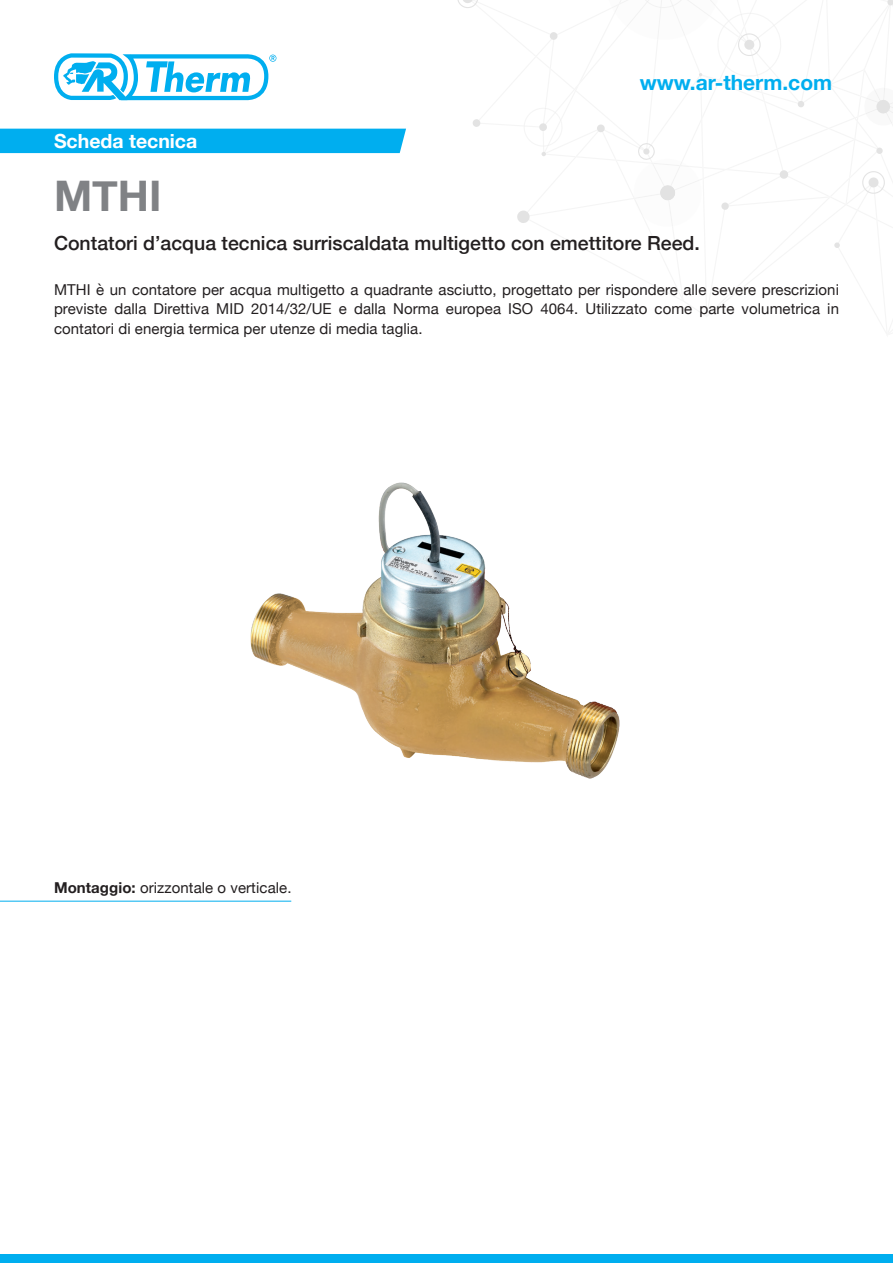
<style>
.page{position:relative;width:893px;height:1263px;background:#fff}
.page>*{position:absolute;margin:0;border:0;box-sizing:border-box;transform-origin:0 0}
.t1{font:700 42.15px "Helvetica Neue";color:#808285}
.t2{font:700 21px "Helvetica Neue";color:#00aeef}
.t3{font:500 19.5px "Helvetica Neue";color:#231f20}
.t4{font:700 19.5px "Helvetica Neue";color:#fff}
.t5{font:15px/19.5px "Helvetica Neue";letter-spacing:.005em;color:#231f20;text-align:justify}
.s1{font-weight:700}
</style>
<div class="page">
<svg style="left:457px;top:0;width:436px;height:248px"></svg>
<div style="left:0;top:1254px;width:893px;height:9px;background:#00aeef"></div>
<svg style="left:54px;top:53px;width:222px;height:48px"></svg>
<div style="left:0;top:129px;width:406px;height:24px;background:#00aeef"></div>
<img style="left:250px;top:482px;width:370px;height:297px">
<hr style="left:0;top:901px;width:291px;height:1px;background:#00aeef">
<p class="t4" style="left:54px;top:125px;width:145px">Scheda tecnica</p>
<p class="t1" style="left:54px;top:163px;width:109px">MTHI</p>
<h2 class="t2" style="left:640px;top:66px;width:194px">www.ar-therm.com</h2>
<p class="t3" style="left:54px;top:227px;width:647px">Contatori d’acqua tecnica surriscaldata multigetto con emettitore Reed.</p>
<p class="t5" style="left:54px;top:281px;width:786px">MTHI è un contatore per acqua multigetto a quadrante asciutto, progettato per rispondere alle severe prescrizioni previste dalla Direttiva MID 2014/32/UE e dalla Norma europea ISO 4064. Utilizzato come parte volumetrica in contatori di energia termica per utenze di media taglia.</p>
<p class="t5" style="left:54px;top:879px;width:239px"><span class="s1">Montaggio:</span> orizzontale o verticale.</p>
</div>
